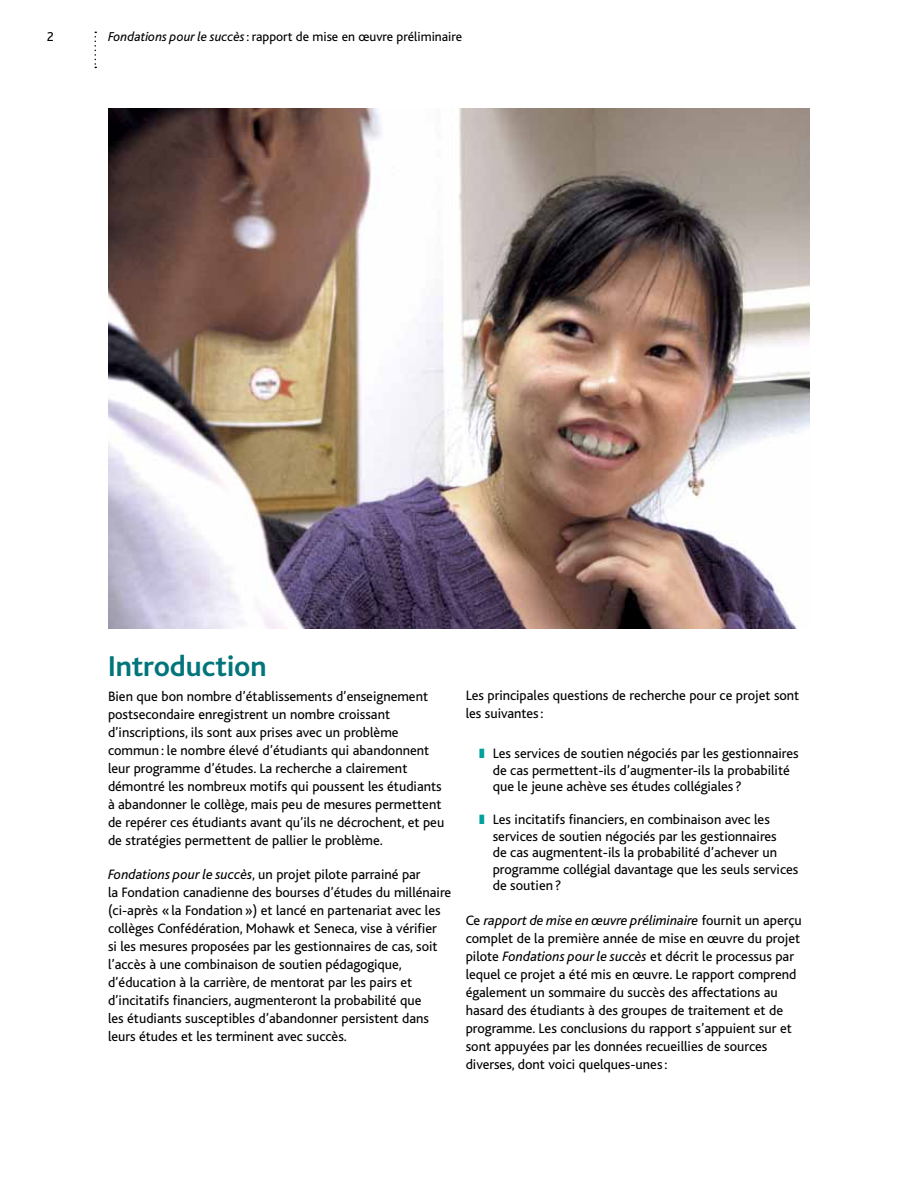
<style>
.page{position:relative;width:918px;height:1188px;background:#fff}
.page>*{position:absolute;margin:0;border:0;box-sizing:border-box;transform-origin:0 0}
.t1{font:700 30px "Bliss";color:#00757b}
.t2{font:14.25px/18px "Bliss";color:#000}
.t3{font:13.5px "Bliss";color:#000}
.s1{font-style:italic}
.s2{color:#00a09c}
</style>
<div class="page">
<svg style="left:94px;top:32px;width:2px;height:36px"></svg>
<img style="left:108px;top:108px;width:702px;height:521px">
<p class="t3" style="left:47px;top:29px;width:9px">2</p>
<p class="t3" style="left:108px;top:29px;width:356px"><span class="s1">Fondations pour le succès</span>: rapport de mise en œuvre préliminaire</p>
<h1 class="t1" style="left:108px;top:650px;width:160px">Introduction</h1>
<p class="t2" style="left:108px;top:687px;width:338px">Bien que bon nombre d’établissements d’enseignement postsecondaire enregistrent un nombre croissant d’inscriptions, ils sont aux prises avec un problème commun: le nombre élevé d’étudiants qui abandonnent leur programme d’études. La recherche a clairement démontré les nombreux motifs qui poussent les étudiants à abandonner le collège, mais peu de mesures permettent de repérer ces étudiants avant qu’ils ne décrochent, et peu de stratégies permettent de pallier le problème.</p>
<p class="t2" style="left:108px;top:866px;width:345px"><span class="s1">Fondations pour le succès</span>, un projet pilote parrainé par<br>la Fondation canadienne des bourses d’études du millénaire (ci-après «la Fondation») et lancé en partenariat avec les collèges Confédération, Mohawk et Seneca, vise à vérifier<br>si les mesures proposées par les gestionnaires de cas, soit l’accès à une combinaison de soutien pédagogique, d’éducation à la carrière, de mentorat par les pairs et d’incitatifs financiers, augmenteront la probabilité que<br>les étudiants susceptibles d’abandonner persistent dans leurs études et les terminent avec succès.</p>
<p class="t2" style="left:466px;top:687px;width:335px">Les principales questions de recherche pour ce projet sont les suivantes:</p>
<p class="t2" style="left:493px;top:746px;width:307px;line-height:16.5px;text-indent:-13px"><span class="s2">❚</span> Les services de soutien négociés par les gestionnaires de cas permettent-ils d’augmenter-ils la probabilité que le jeune achève ses études collégiales ?</p>
<p class="t2" style="left:493px;top:812px;width:307px;line-height:16.5px;text-indent:-13px"><span class="s2">❚</span> Les incitatifs financiers, en combinaison avec les services de soutien négociés par les gestionnaires<br>de cas augmentent-ils la probabilité d’achever un programme collégial davantage que les seuls services de soutien?</p>
<p class="t2" style="left:466px;top:911px;width:338px">Ce <span class="s1">rapport de mise en œuvre préliminaire</span> fournit un aperçu complet de la première année de mise en œuvre du projet pilote <span class="s1">Fondations pour le succès</span> et décrit le processus par lequel ce projet a été mis en œuvre. Le rapport comprend également un sommaire du succès des affectations au hasard des étudiants à des groupes de traitement et de programme. Les conclusions du rapport s’appuient sur et sont appuyées par les données recueillies de sources diverses, dont voici quelques-unes:</p>
</div>
